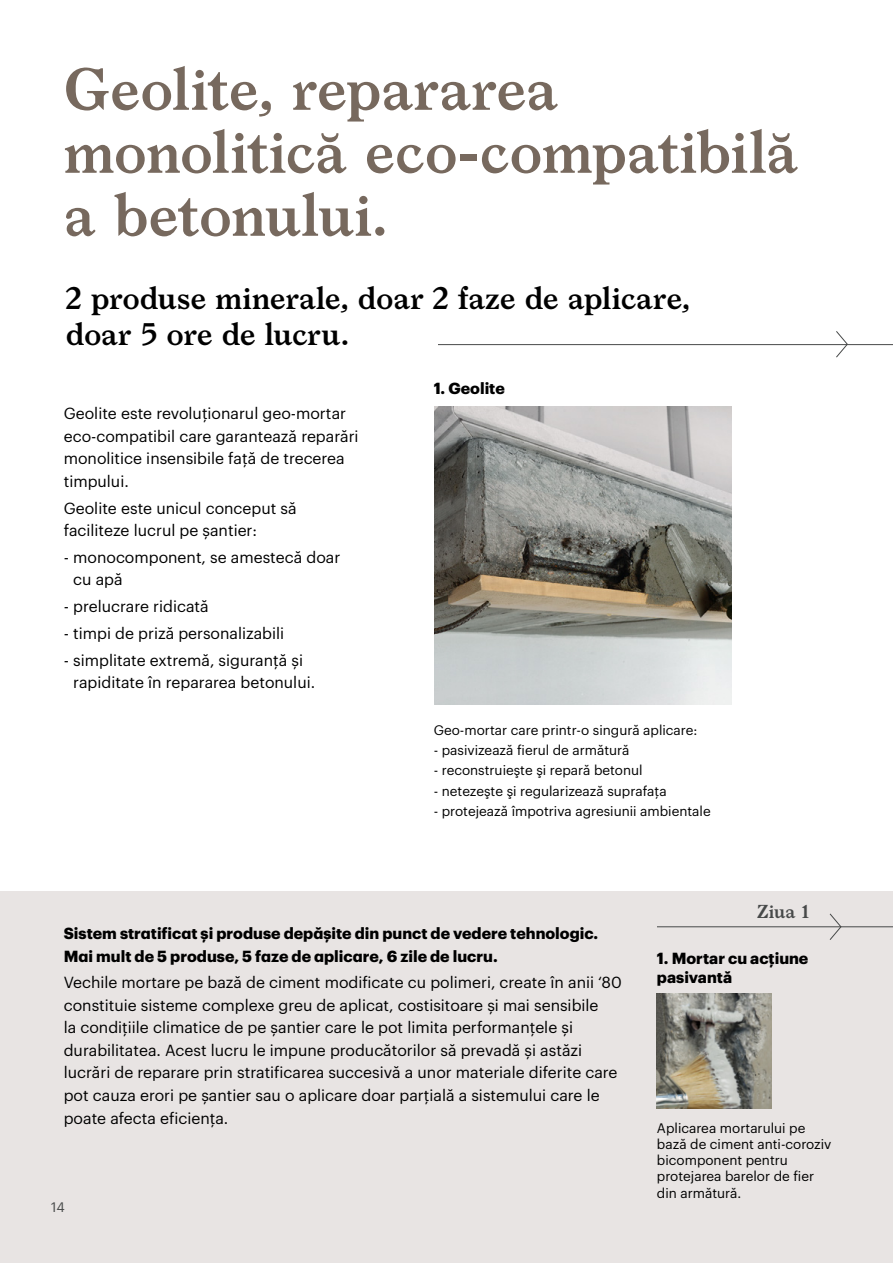
<style>
.page{position:relative;width:893px;height:1263px;background:#fff}
.page>*{position:absolute;margin:0;border:0;box-sizing:border-box;transform-origin:0 0}
.t1{font:600 57px/63px "Larish Neue";letter-spacing:-.01em;color:#77695e}
.t2{font:600 30px/36px "Larish Neue";letter-spacing:-.01em;color:#000}
.t3{font:600 18px "Larish Neue";color:#474949}
.t4{font:15.75px/22.5px "Graphik";color:#000}
.t5{font:700 15.75px/22.5px "Graphik";color:#000}
.t6{font:13.5px/16.2px "Graphik";color:#000}
.t7{font:13.5px "Graphik";color:#474949}
</style>
<div class="page">
<div style="left:0;top:891px;width:893px;height:372px;background:#e8e4e3"></div>
<img style="left:657px;top:993px;width:115px;height:115px">
<hr style="left:657px;top:926px;width:236px;height:1px;background:#474949">
<svg style="left:829px;top:913px;width:13px;height:27px"></svg>
<hr style="left:438px;top:344px;width:455px;height:1px;background:#474949">
<svg style="left:835px;top:331px;width:13px;height:27px"></svg>
<img style="left:434px;top:406px;width:298px;height:298px">
<h1 class="t1" style="left:64px;top:53px;width:736px">Geolite, repararea monolitică eco-compatibilă a betonului.</h1>
<h2 class="t2" style="left:66px;top:277px;width:626px">2 produse minerale, doar 2 faze de aplicare, doar 5 ore de lucru.</h2>
<p class="t5" style="left:434px;top:376px;width:73px">1. Geolite</p>
<p class="t4" style="left:64px;top:401px;width:296px">Geolite este revoluționarul geo-mortar eco-compatibil care garantează reparări monolitice insensibile față de trecerea timpului.</p>
<p class="t4" style="left:64px;top:495px;width:234px">Geolite este unicul conceput să faciliteze lucrul pe șantier:</p>
<p class="t4" style="left:73px;top:544px;width:269px;text-indent:-9px">- monocomponent, se amestecă doar cu apă</p>
<p class="t4" style="left:64px;top:594px;width:146px">- prelucrare ridicată</p>
<p class="t4" style="left:64px;top:621px;width:222px">- timpi de priză personalizabili</p>
<p class="t4" style="left:73px;top:647px;width:243px;text-indent:-9px">- simplitate extremă, siguranță și rapiditate în repararea betonului.</p>
<p class="t6" style="left:434px;top:720px;width:265px">Geo-mortar care printr-o singură aplicare:</p>
<p class="t6" style="left:434px;top:741px;width:197px">- pasivizează fierul de armătură</p>
<p class="t6" style="left:434px;top:761px;width:210px">- reconstruieşte şi repară betonul</p>
<p class="t6" style="left:434px;top:782px;width:234px">- netezeşte şi regularizează suprafaţa</p>
<p class="t6" style="left:434px;top:802px;width:278px">- protejează împotriva agresiunii ambientale</p>
<p class="t3" style="left:757px;top:898px;width:54px">Ziua 1</p>
<p class="t5" style="left:64px;top:921px;width:536px">Sistem stratificat și produse depășite din punct de vedere tehnologic.<br>Mai mult de 5 produse, 5 faze de aplicare, 6 zile de lucru.</p>
<p class="t4" style="left:64px;top:970px;width:559px">Vechile mortare pe bază de ciment modificate cu polimeri, create în anii ‘80 constituie sisteme complexe greu de aplicat, costisitoare și mai sensibile<br>la condițiile climatice de pe șantier care le pot limita performanțele și durabilitatea. Acest lucru le impune producătorilor să prevadă și astăzi lucrări de reparare prin stratificarea succesivă a unor materiale diferite care pot cauza erori pe șantier sau o aplicare doar parțială a sistemului care le poate afecta eficiența.</p>
<p class="t7" style="left:51px;top:1197px;width:15px">14</p>
<p class="t5" style="left:657px;top:947px;width:153px;line-height:18.9px">1. Mortar cu acțiune pasivantă</p>
<p class="t6" style="left:657px;top:1119px;width:176px">Aplicarea mortarului pe bază de ciment anti-coroziv bicomponent pentru protejarea barelor de fier din armătură.</p>
</div>
